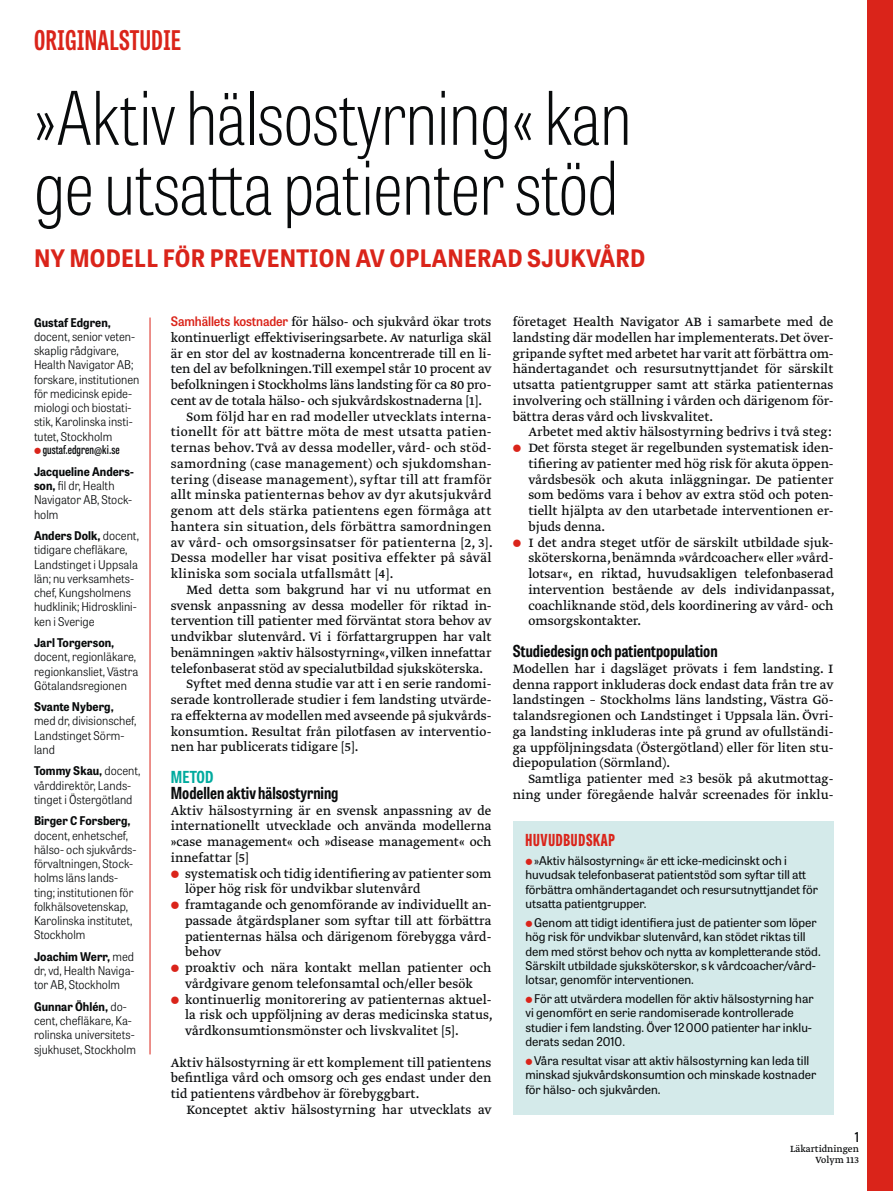
<style>
.page{position:relative;width:893px;height:1191px;background:#fff}
.page>*{position:absolute;margin:0;border:0;box-sizing:border-box;transform-origin:0 0}
.t1{font:100 73.5px/69.8px "Tablet Gothic Condensed";letter-spacing:-.005em;color:#090b0c}
.t2{font:700 27px "Tablet Gothic Compressed";letter-spacing:.02em;color:#da241a}
.t3{font:700 24px "Tablet Gothic Narrow";letter-spacing:.01em;color:#da241a}
.t4{font:700 16.5px "Tablet Gothic Condensed";color:#090b0c}
.t5{font:800 16.5px "Tablet Gothic Compressed";letter-spacing:.045em;color:#da241a}
.t6{font:700 16.5px "Tablet Gothic Condensed";letter-spacing:.01em;color:#00aa9e}
.t7{font:14.25px/15.8px "Greta Text Pro Regular Min";color:#090b0c;text-align:justify}
.t8{font:14.25px "Greta Text Pro Regular Min";letter-spacing:.02em;color:#090b0c}
.t9{font:600 13.5px "Tablet Gothic Condensed";color:#090b0c}
.t10{font:300 12px/14.2px "Tablet Gothic Narrow";color:#090b0c}
.t11{font:12px/14.4px "Tablet Gothic";color:#090b0c}
.t12{font:700 12px "Tablet Gothic Narrow";letter-spacing:.005em;color:#090b0c}
.t13{font:600 12px "Tablet Gothic Compressed";letter-spacing:.01em;color:#090b0c}
.t14{font:10.5px/10.5px "Greta Text Pro";color:#090b0c;text-align:right}
.s1{font-weight:700}
.s2{font-family:"Tablet Gothic Narrow";font-weight:600;font-size:13.05px;color:#da241a}
</style>
<div class="page">
<div style="left:867px;top:0;width:26px;height:1191px;background:#da241a"></div>
<hr style="left:150px;top:317px;width:1px;height:737px;background:#da241a">
<div style="left:513px;top:821px;width:320px;height:293px;background:#d4eaea"></div>
<h2 class="t2" style="left:34px;top:22px;width:148px">ORIGINALSTUDIE</h2>
<h1 class="t1" style="left:34px;top:81px;width:599px">»Aktiv hälsostyrning« kan ge utsatta patienter stöd</h1>
<h3 class="t3" style="left:34px;top:241px;width:613px">NY MODELL FÖR PREVENTION AV OPLANERAD SJUKVÅRD</h3>
<p class="t12" style="left:34px;top:314px;width:78px">Gustaf Edgren,</p>
<p class="t10" style="left:34px;top:329px;width:107px">docent, senior veten&shy;skaplig rådgivare,<br>Health Navigator AB; forskare, institutionen för medicinsk epide&shy;miologi och biostati&shy;stik, Karolinska insti&shy;tutet, Stockholm</p>
<p class="t13" style="left:43px;top:442px;width:79px">gustaf.edgren@ki.se</p>
<p class="t10" style="left:34px;top:464px;width:101px"><span class="s1">Jacqueline Anders&shy;son,</span> fil dr, Health<br>Navigator AB, Stock&shy;holm</p>
<p class="t10" style="left:34px;top:528px;width:106px"><span class="s1">Anders Dolk,</span> docent, tidigare chefläkare,<br>Landstinget i Uppsala län; nu verksamhets&shy;chef, Kungsholmens hudklinik; Hidrosklini&shy;ken i Sverige</p>
<p class="t12" style="left:34px;top:634px;width:82px">Jarl Torgerson,</p>
<p class="t10" style="left:34px;top:649px;width:106px">docent, regionläkare, regionkansliet, Västra<br>Götalandsregionen</p>
<p class="t12" style="left:34px;top:698px;width:81px">Svante Nyberg,</p>
<p class="t10" style="left:34px;top:713px;width:104px">med dr, divisionschef,<br>Landstinget Sörm&shy;land</p>
<p class="t10" style="left:34px;top:763px;width:108px"><span class="s1">Tommy Skau,</span> docent, vårddirektör, Lands&shy;tinget i Östergötland</p>
<p class="t12" style="left:34px;top:812px;width:98px">Birger C Forsberg,</p>
<p class="t10" style="left:34px;top:827px;width:104px">docent, enhetschef, hälso- och sjukvårds&shy;förvaltningen, Stock&shy;holms läns lands&shy;ting; institutionen för folkhälsovetenskap,<br>Karolinska institutet,<br>Stockholm</p>
<p class="t10" style="left:34px;top:949px;width:102px;text-align:justify"><span class="s1">Joachim Werr,</span> med dr, vd, Health Naviga&shy;tor AB, Stockholm</p>
<p class="t10" style="left:34px;top:999px;width:103px"><span class="s1">Gunnar Öhlén,</span> do&shy;cent, chefläkare, Ka&shy;rolinska universitets&shy;sjukhuset, Stockholm</p>
<p class="t7" style="left:171px;top:314px;width:322px"><span class="s2">Samhällets kostnader</span> för hälso- och sjukvård ökar trots</p>
<p class="t7" style="left:171px;top:330px;width:322px">kontinuerligt effektiviseringsarbete. Av naturliga skäl</p>
<p class="t7" style="left:171px;top:346px;width:322px">är en stor del av kostnaderna koncentrerade till en li-</p>
<p class="t7" style="left:171px;top:362px;width:322px">ten del av befolkningen.Till exempel står 10 procent av</p>
<p class="t7" style="left:171px;top:377px;width:322px">befolkningen i Stockholms läns landsting för ca 80 pro-</p>
<p class="t7" style="left:171px;top:393px;width:313px">cent av de totala hälso- och sjukvårdskostnaderna [1].</p>
<p class="t8" style="left:187px;top:408px;width:306px">Som följd har en rad modeller utvecklats interna-</p>
<p class="t8" style="left:171px;top:423px;width:322px">tionellt för att bättre möta de mest utsatta patien-</p>
<p class="t8" style="left:171px;top:439px;width:322px">ternas behov. Två av dessa modeller, vård- och stöd-</p>
<p class="t8" style="left:171px;top:455px;width:322px">samordning (case management) och sjukdomshan-</p>
<p class="t8" style="left:171px;top:471px;width:322px">tering (disease management), syftar till att framför</p>
<p class="t8" style="left:171px;top:486px;width:322px">allt minska patienternas behov av dyr akutsjukvård</p>
<p class="t8" style="left:171px;top:502px;width:322px">genom att dels stärka patientens egen förmåga att</p>
<p class="t8" style="left:171px;top:518px;width:322px">hantera sin situation, dels förbättra samordningen</p>
<p class="t8" style="left:171px;top:533px;width:324px">av vård- och omsorgsinsatser för patienterna [2, 3].</p>
<p class="t8" style="left:171px;top:549px;width:322px">Dessa modeller har visat positiva effekter på såväl</p>
<p class="t8" style="left:171px;top:565px;width:224px">kliniska som sociala utfallsmått [4].</p>
<p class="t7" style="left:187px;top:582px;width:306px">Med detta som bakgrund har vi nu utformat en</p>
<p class="t7" style="left:171px;top:598px;width:322px">svensk anpassning av dessa modeller för riktad in-</p>
<p class="t7" style="left:171px;top:614px;width:322px">tervention till patienter med förväntat stora behov av</p>
<p class="t7" style="left:171px;top:629px;width:322px">undvikbar slutenvård. Vi i författargruppen har valt</p>
<p class="t7" style="left:171px;top:645px;width:322px">benämningen »aktiv hälsostyrning«, vilken innefattar</p>
<p class="t7" style="left:171px;top:661px;width:314px">telefonbaserat stöd av specialutbildad sjuksköterska.</p>
<p class="t7" style="left:187px;top:677px;width:306px">Syftet med denna studie var att i en serie randomi-</p>
<p class="t7" style="left:171px;top:692px;width:322px">serade kontrollerade studier i fem landsting utvärde-</p>
<p class="t7" style="left:171px;top:708px;width:322px">ra effekterna av modellen med avseende på sjukvårds-</p>
<p class="t7" style="left:171px;top:724px;width:322px">konsumtion. Resultat från pilotfasen av interventio-</p>
<p class="t7" style="left:171px;top:740px;width:189px">nen har publicerats tidigare [5].</p>
<p class="t6" style="left:171px;top:765px;width:44px">METOD</p>
<p class="t4" style="left:171px;top:781px;width:169px">Modellen aktiv hälsostyrning</p>
<p class="t7" style="left:171px;top:803px;width:322px">Aktiv hälsostyrning är en svensk anpassning av de internationellt utvecklade och använda modellerna »case management« och »disease management« och innefattar [5]</p>
<p class="t7" style="left:185px;top:866px;width:309px;text-align:left">systematisk och tidig identifiering av patienter som löper hög risk för undvikbar slutenvård framtagande och genomförande av individuellt an&shy;passade åtgärdsplaner som syftar till att förbättra patienternas hälsa och därigenom förebygga vård&shy;behov<br>proaktiv och nära kontakt mellan patienter och vårdgivare genom telefonsamtal och/eller besök kontinuerlig monitorering av patienternas aktuel&shy;la risk och uppföljning av deras medicinska status, vårdkonsumtionsmönster och livskvalitet [5].</p>
<p class="t7" style="left:171px;top:1055px;width:322px">Aktiv hälsostyrning är ett komplement till patientens befintliga vård och omsorg och ges endast under den tid patientens vårdbehov är förebyggbart.</p>
<p class="t7" style="left:187px;top:1102px;width:307px">Konceptet aktiv hälsostyrning har utvecklats av</p>
<p class="t7" style="left:513px;top:314px;width:322px">företaget Health Navigator AB i samarbete med de landsting där modellen har implementerats. Det över&shy;gripande syftet med arbetet har varit att förbättra om&shy;händertagandet och resursutnyttjandet för särskilt utsatta patientgrupper samt att stärka patienternas involvering och ställning i vården och därigenom för&shy;bättra deras vård och livskvalitet.</p>
<p class="t7" style="left:528px;top:425px;width:308px;text-align:left">Arbetet med aktiv hälsostyrning bedrivs i två steg:<br>Det första steget är regelbunden systematisk iden&shy;tifiering av patienter med hög risk för akuta öppen&shy;vårdsbesök och akuta inläggningar. De patienter som bedöms vara i behov av extra stöd och poten&shy;tiellt hjälpta av den utarbetade interventionen er&shy;bjuds denna.<br>I det andra steget utför de särskilt utbildade sjuk&shy;sköterskorna, benämnda »vårdcoacher« eller »vård&shy;lotsar«, en riktad, huvudsakligen telefonbaserad intervention bestående av dels individanpassat, coachliknande stöd, dels koordinering av vård- och omsorgskontakter.</p>
<p class="t4" style="left:513px;top:639px;width:206px">Studiedesign och patientpopulation</p>
<p class="t7" style="left:513px;top:661px;width:322px">Modellen har i dagsläget prövats i fem landsting. I denna rapport inkluderas dock endast data från tre av landstingen – Stockholms läns landsting, Västra Gö&shy;talandsregionen och Landstinget i Uppsala län. Övri&shy;ga landsting inkluderas inte på grund av ofullständi&shy;ga uppföljningsdata (Östergötland) eller för liten stu&shy;diepopulation (Sörmland).</p>
<p class="t7" style="left:513px;top:771px;width:322px;text-align:right">Samtliga patienter med ≥3 besök på akutmottag&shy;ning under föregående halvår screenades för inklu-</p>
<p class="t5" style="left:525px;top:828px;width:91px">HUVUDBUDSKAP</p>
<p class="t11" style="left:525px;top:852px;width:294px;text-indent:9px">»Aktiv hälsostyrning« är ett icke-medicinskt och i huvudsak telefonbaserat patientstöd som syftar till att förbättra omhändertagandet och resursutnyttjandet för utsatta patientgrupper.</p>
<p class="t11" style="left:525px;top:914px;width:297px;text-indent:9px">Genom att tidigt identifiera just de patienter som löper hög risk för undvikbar slutenvård, kan stödet riktas till dem med störst behov och nytta av kompletterande stöd.<br>Särskilt utbildade sjuksköterskor, s k vårdcoacher/vård&shy;lotsar, genomför interventionen.</p>
<p class="t11" style="left:525px;top:991px;width:290px;text-indent:9px">För att utvärdera modellen för aktiv hälsostyrning har vi genomfört en serie randomiserade kontrollerade studier i fem landsting. Över 12 000 patienter har inklu&shy;derats sedan 2010.</p>
<p class="t11" style="left:525px;top:1052px;width:292px;text-indent:9px">Våra resultat visar att aktiv hälsostyrning kan leda till minskad sjukvårdskonsumtion och minskade kostnader för hälso- och sjukvården.</p>
<p class="t9" style="left:855px;top:1127px;width:6px">1</p>
<p class="t14" style="left:790px;top:1144px;width:70px">Läkartidningen<br>Volym 113</p>
</div>
